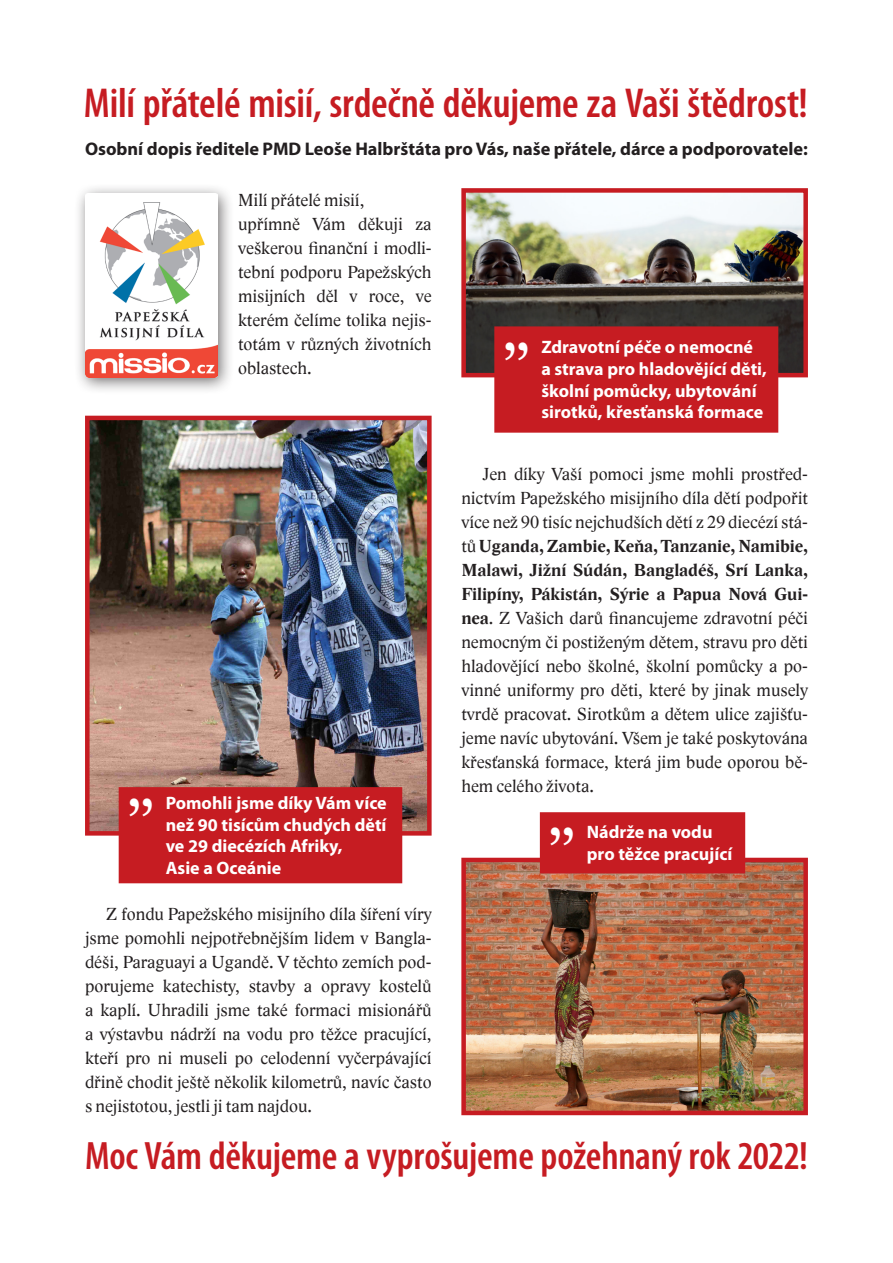
<style>
.page{position:relative;width:893px;height:1263px;background:#fff}
.page>*{position:absolute;margin:0;border:0;box-sizing:border-box;transform-origin:0 0}
.Mezititulek2{font:700 49.8px "Lido STFCE";color:#fff}
.titulek{font:600 condensed 42px "Myriad Pro";letter-spacing:-.005em;color:#c61c22}
.titulek-2{font:600 condensed 39.75px "Myriad Pro";letter-spacing:-.005em;color:#c61c22}
.Mezititulek2-2{font:700 18.3px "Myriad Pro";color:#231f20}
.text{font:18px/24px "Lido STFCE";color:#231f20;text-align:justify}
.Mezititulek2-3{font:700 18px/21.6px "Myriad Pro";color:#fff}
.s1{font-weight:700}
</style>
<div class="page">
<div style="left:74px;top:183px;width:161px;height:212px;background:#231f20;opacity:.65"></div>
<img style="left:85px;top:194px;width:132px;height:183px">
<img style="left:90px;top:421px;width:337px;height:410px">
<div style="left:85px;top:416px;width:347px;height:420px;border:4px solid #c61c22"></div>
<img style="left:466px;top:863px;width:337px;height:247px">
<div style="left:461px;top:858px;width:347px;height:257px;border:4px solid #c61c22"></div>
<div style="left:542px;top:814px;width:201px;height:57px;background:#c61c22"></div>
<div style="left:540px;top:812px;width:205px;height:61px;border:4px solid #c61c22"></div>
<img style="left:466px;top:193px;width:337px;height:179px">
<div style="left:461px;top:188px;width:347px;height:189px;border:4px solid #c61c22"></div>
<div style="left:121px;top:789px;width:279px;height:92px;background:#c61c22"></div>
<div style="left:119px;top:787px;width:283px;height:96px;border:4px solid #c61c22"></div>
<div style="left:497px;top:329px;width:279px;height:101px;background:#c61c22"></div>
<div style="left:494px;top:326px;width:284px;height:107px;border:4px solid #c61c22"></div>
<p class="titulek" style="left:84px;top:80px;width:725px">Milí přátelé misií, srdečně děkujeme za Vaši štědrost!</p>
<p class="Mezititulek2-2" style="left:85px;top:139px;width:724px">Osobní dopis ředitele PMD Leoše Halbrštáta pro Vás, naše přátele, dárce a podporovatele:</p>
<p class="text" style="left:238px;top:188px;width:128px">Milí přátelé misií,</p>
<p class="text" style="left:238px;top:212px;width:195px">upřímně Vám děkuji za veškerou finanční i modli&shy;tební podporu Papežských misijních děl v roce, ve kterém čelíme tolika nejis&shy;totám v různých životních oblastech.</p>
<p class="Mezititulek2" style="left:127px;top:760px;width:28px">„</p>
<p class="Mezititulek2-3" style="left:166px;top:792px;width:223px">Pomohli jsme díky Vám více než 90 tisícům chudých dětí ve 29 diecézích Afriky,<br>Asie a Oceánie</p>
<p class="text" style="left:85px;top:902px;width:348px;text-indent:21px">Z fondu Papežského misijního díla šíření víry jsme pomohli nejpotřebnějším lidem v Bangla&shy;déši, Paraguayi a Ugandě. V těchto zemích pod&shy;porujeme katechisty, stavby a opravy kostelů a kaplí. Uhradili jsme také formaci misionářů a výstavbu nádrží na vodu pro těžce pracující, kteří pro ni museli po celodenní vyčerpávající dřině chodit ještě několik kilometrů, navíc často s nejistotou, jestli ji tam najdou.</p>
<p class="Mezititulek2" style="left:503px;top:304px;width:28px">„</p>
<p class="Mezititulek2-3" style="left:541px;top:337px;width:227px">Zdravotní péče o nemocné a strava pro hladovějící děti, školní pomůcky, ubytování sirotků, křesťanská formace</p>
<p class="text" style="left:461px;top:462px;width:348px;text-indent:21px">Jen díky Vaší pomoci jsme mohli prostřed&shy;nictvím Papežského misijního díla dětí podpořit více než 90 tisíc nejchudších dětí z 29 diecézí stá&shy;tů <span class="s1">Uganda, Zambie, Keňa, Tanzanie, Namibie, Malawi, Jižní Súdán, Bangladéš, Srí Lanka, Filipíny, Pákistán, Sýrie a Papua Nová Gui&shy;nea</span>. Z Vašich darů financujeme zdravotní péči nemocným či postiženým dětem, stravu pro děti hladovějící nebo školné, školní pomůcky a po&shy;vinné uniformy pro děti, které by jinak musely tvrdě pracovat. Sirotkům a dětem ulice zajišťu&shy;jeme navíc ubytování. Všem je také poskytována křesťanská formace, která jim bude oporou bě&shy;hem celého života.</p>
<p class="Mezititulek2" style="left:549px;top:789px;width:28px">„</p>
<p class="Mezititulek2-3" style="left:587px;top:822px;width:147px">Nádrže na vodu pro těžce pracující</p>
<p class="titulek-2" style="left:85px;top:1134px;width:724px">Moc Vám děkujeme a vyprošujeme požehnaný rok 2022!</p>
</div>
